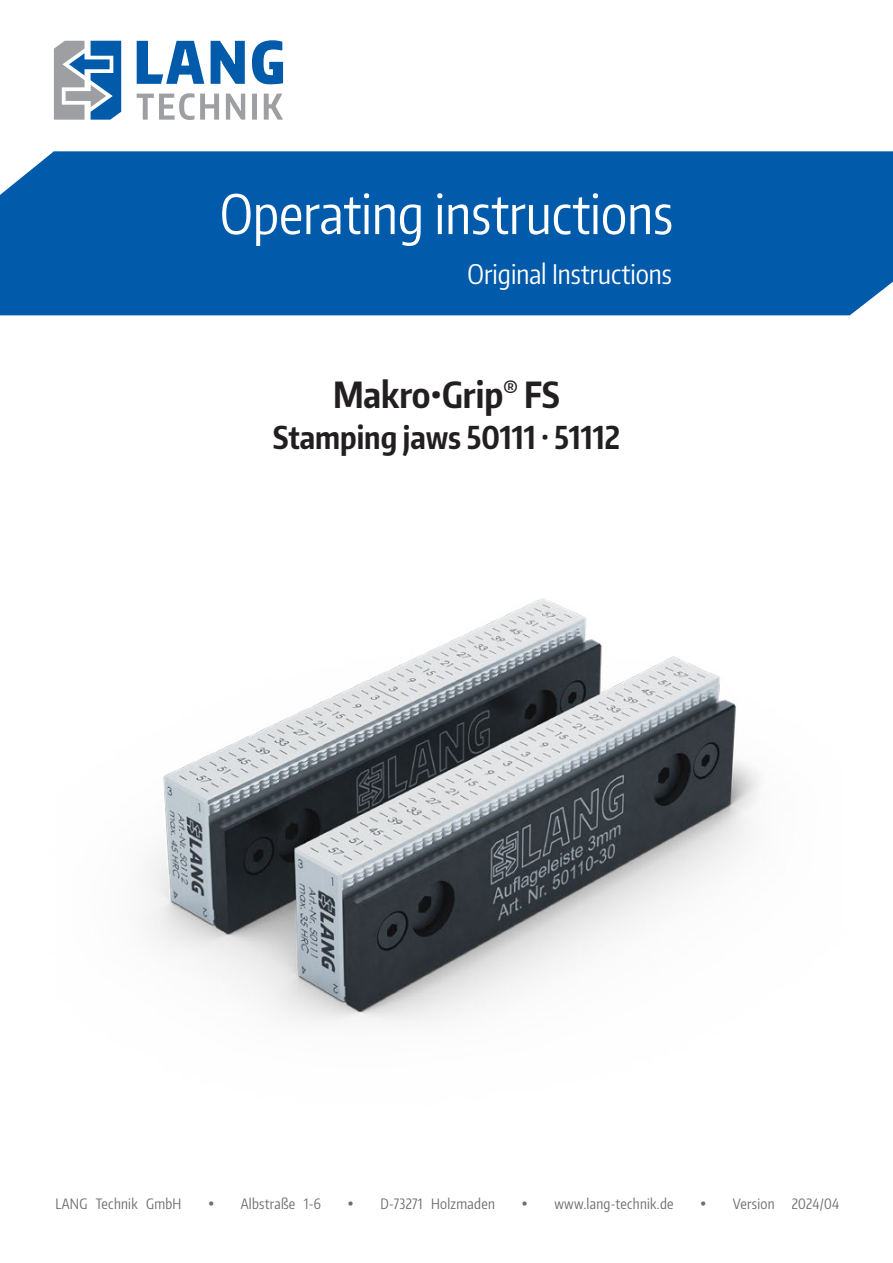
<style>
.page{position:relative;width:893px;height:1263px;background:#fff}
.page>*{position:absolute;margin:0;border:0;box-sizing:border-box;transform-origin:0 0}
.t1{font:54px "Encode Sans Compressed";color:#fff}
.t2{font:700 36px "Encode Sans Compressed";color:#231f20}
.t3{font:700 31.5px "Encode Sans Compressed";color:#231f20}
.t4{font:27px "Encode Sans Compressed";color:#fff}
.t5{font:14.25px "Encode Sans Compressed";letter-spacing:.02em;color:#6c6d70}
.s1{font-family:"Futura BT";font-weight:300}
</style>
<div class="page">
<div style="left:0;top:151px;width:893px;height:164px;background:#015aaa"></div>
<svg style="left:137px;top:40px;width:146px;height:44px"></svg>
<svg style="left:137px;top:93px;width:146px;height:27px"></svg>
<svg style="left:54px;top:41px;width:67px;height:79px"></svg>
<img style="left:148px;top:598px;width:612px;height:425px">
<h1 class="t1" style="left:220px;top:178px;width:455px">Operating instructions</h1>
<h3 class="t4" style="left:468px;top:256px;width:206px">Original Instructions</h3>
<h2 class="t2" style="left:333px;top:371px;width:228px">Makro•Grip<sup>®</sup> FS</h2>
<h3 class="t3" style="left:273px;top:416px;width:349px">Stamping jaws 50111 · 51112</h3>
<p class="t5" style="left:56px;top:1194px;width:127px">LANG Technik GmbH</p>
<p class="t5" style="left:207px;top:1194px;width:116px"><span class="s1">•</span> Albstraße 1-6</p>
<p class="t5" style="left:347px;top:1194px;width:150px"><span class="s1">•</span> D-73271 Holzmaden</p>
<p class="t5" style="left:520px;top:1194px;width:155px"><span class="s1">•</span> www.lang-technik.de</p>
<p class="t5" style="left:699px;top:1194px;width:141px"><span class="s1">•</span> Version 2024/04</p>
</div>
